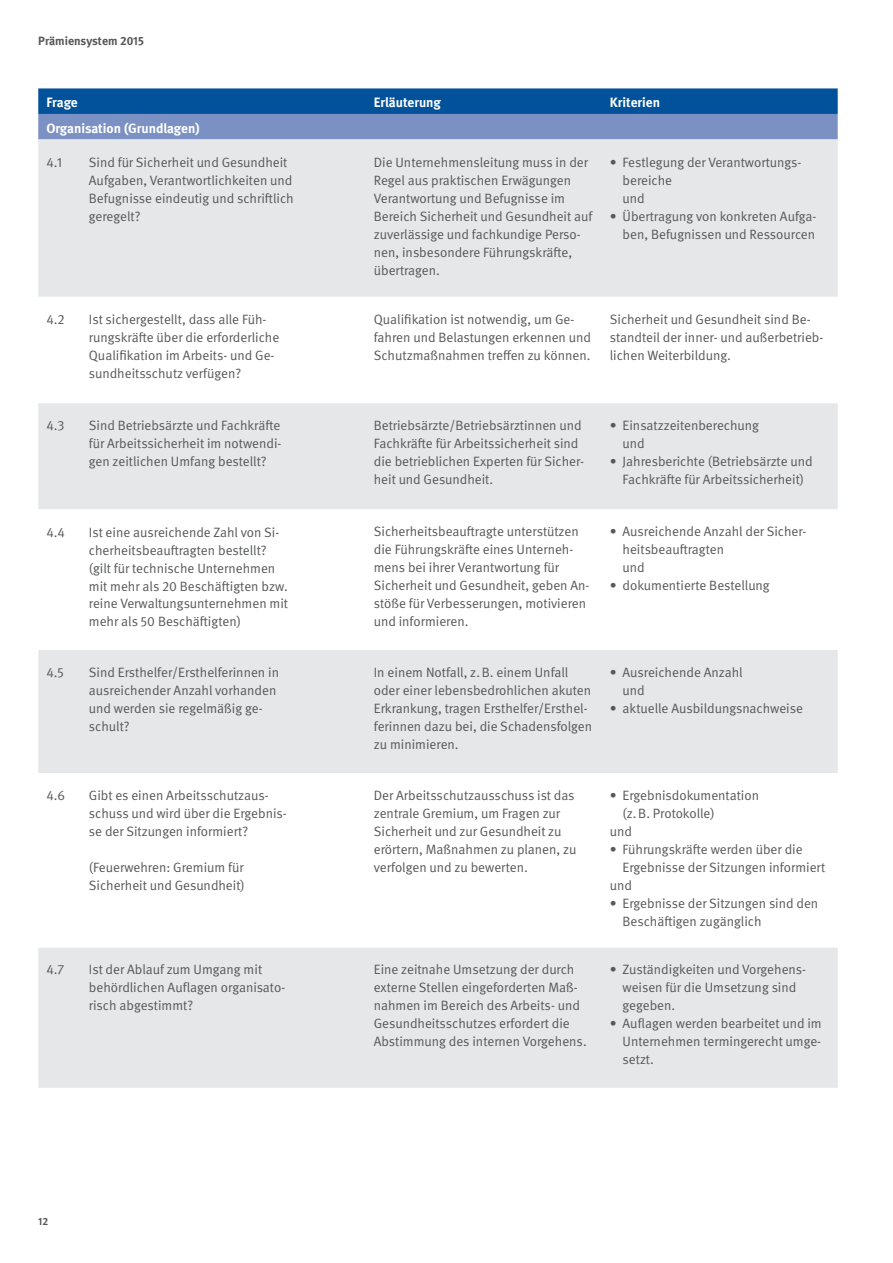
<style>
.page{position:relative;width:893px;height:1263px;background:#fff}
.page>*{position:absolute;margin:0;border:0;box-sizing:border-box;transform-origin:0 0}
.t1{font:13.5px/18px "DGUV Meta";color:#57585a}
.t2{font:700 13.5px "DGUV Meta";color:#fff}
.t3{font:700 12px "DGUV Meta";color:#57585a}
.t4{font:700 10.5px "DGUV Meta";color:#57585a}
</style>
<div class="page">
<svg style="left:38px;top:88px;width:800px;height:51px;background:#3f72b0"></svg>
<div style="left:38px;top:139px;width:800px;height:949px;background:#e6e7e9"></div>
<svg style="left:38px;top:297px;width:800px;height:650px"></svg>
<p class="t3" style="left:38px;top:34px;width:107px">Prämiensystem 2015</p>
<p class="t2" style="left:46px;top:94px;width:33px">Frage</p>
<p class="t2" style="left:374px;top:94px;width:69px">Erläuterung</p>
<p class="t2" style="left:610px;top:94px;width:52px">Kriterien</p>
<p class="t2" style="left:46px;top:120px;width:155px">Organisation (Grundlagen)</p>
<p class="t1" style="left:46px;top:153px;width:17px">4.1</p>
<p class="t1" style="left:89px;top:153px;width:206px">Sind für Sicherheit und Gesundheit<br>Aufgaben, Verantwortlichkeiten und<br>Befugnisse eindeutig und schriftlich geregelt?</p>
<p class="t1" style="left:374px;top:153px;width:220px">Die Unternehmensleitung muss in der<br>Regel aus praktischen Erwägungen<br>Verantwortung und Befugnisse im<br>Bereich Sicherheit und Gesundheit auf zuverlässige und fachkundige Perso&shy;nen, insbesondere Führungskräfte, übertragen.</p>
<p class="t1" style="left:623px;top:153px;width:180px;text-indent:-13px">• Festlegung der Verantwortungs&shy;bereiche<br>und</p>
<p class="t1" style="left:610px;top:207px;width:208px;text-align:right">• Übertragung von konkreten Aufga&shy;ben, Befugnissen und Ressourcen</p>
<p class="t1" style="left:46px;top:311px;width:20px">4.2</p>
<p class="t1" style="left:89px;top:311px;width:192px">Ist sichergestellt, dass alle Füh&shy;rungskräfte über die erforderliche Qualifikation im Arbeits- und Ge&shy;sundheitsschutz verfügen?</p>
<p class="t1" style="left:374px;top:311px;width:219px">Qualifikation ist notwendig, um Ge&shy;fahren und Belastungen erkennen und<br>Schutzmaßnahmen treffen zu können.</p>
<p class="t1" style="left:610px;top:311px;width:215px">Sicherheit und Gesundheit sind Be&shy;standteil der inner- und außerbetrieb&shy;lichen Weiterbildung.</p>
<p class="t1" style="left:46px;top:417px;width:20px">4.3</p>
<p class="t1" style="left:89px;top:417px;width:194px;text-align:justify">Sind Betriebsärzte und Fachkräfte für Arbeitssicherheit im notwendi&shy;gen zeitlichen Umfang bestellt?</p>
<p class="t1" style="left:374px;top:417px;width:212px">Betriebsärzte/Betriebsärztinnen und Fachkräfte für Arbeitssicherheit sind die betrieblichen Experten für Sicher&shy;heit und Gesundheit.</p>
<p class="t1" style="left:623px;top:417px;width:138px;text-indent:-13px">• Einsatzzeitenberechung und</p>
<p class="t1" style="left:610px;top:453px;width:204px;text-align:center">• Jahresberichte (Betriebsärzte und<br>Fachkräfte für Arbeitssicherheit)</p>
<p class="t1" style="left:46px;top:523px;width:20px">4.4</p>
<p class="t1" style="left:89px;top:523px;width:201px">Ist eine ausreichende Zahl von Si&shy;cherheitsbeauftragten bestellt? (gilt für technische Unternehmen mit mehr als 20 Beschäftigten bzw. reine Verwaltungsunternehmen mit mehr als 50 Beschäftigten)</p>
<p class="t1" style="left:374px;top:523px;width:217px">Sicherheitsbeauftragte unterstützen die Führungskräfte eines Unterneh&shy;mens bei ihrer Verantwortung für Sicherheit und Gesundheit, geben An&shy;stöße für Verbesserungen, motivieren und informieren.</p>
<p class="t1" style="left:623px;top:523px;width:185px;text-indent:-13px">• Ausreichende Anzahl der Sicher&shy;heitsbeauftragten<br>und</p>
<p class="t1" style="left:610px;top:577px;width:161px">• dokumentierte Bestellung</p>
<p class="t1" style="left:46px;top:663px;width:19px">4.5</p>
<p class="t1" style="left:89px;top:663px;width:192px">Sind Ersthelfer/Ersthelferinnen in ausreichender Anzahl vorhanden und werden sie regelmäßig ge&shy;schult?</p>
<p class="t1" style="left:374px;top:663px;width:220px">In einem Notfall, z.B. einem Unfall oder einer lebensbedrohlichen akuten Erkrankung, tragen Ersthelfer/Ersthel&shy;ferinnen dazu bei, die Schadensfolgen zu minimieren.</p>
<p class="t1" style="left:623px;top:663px;width:122px;text-indent:-13px">• Ausreichende Anzahl und</p>
<p class="t1" style="left:610px;top:699px;width:195px">• aktuelle Ausbildungsnachweise</p>
<p class="t1" style="left:46px;top:787px;width:20px">4.6</p>
<p class="t1" style="left:89px;top:787px;width:199px">Gibt es einen Arbeitsschutzaus&shy;schuss und wird über die Ergebnis&shy;se der Sitzungen informiert?</p>
<p class="t1" style="left:89px;top:859px;width:157px">(Feuerwehren: Gremium für<br>Sicherheit und Gesundheit)</p>
<p class="t1" style="left:374px;top:787px;width:204px">Der Arbeitsschutzausschuss ist das zentrale Gremium, um Fragen zur<br>Sicherheit und zur Gesundheit zu erörtern, Maßnahmen zu planen, zu verfolgen und zu bewerten.</p>
<p class="t1" style="left:610px;top:787px;width:151px">• Ergebnisdokumentation</p>
<p class="t1" style="left:623px;top:805px;width:94px">(z.B. Protokolle)</p>
<p class="t1" style="left:610px;top:823px;width:24px">und</p>
<p class="t1" style="left:610px;top:841px;width:194px">• Führungskräfte werden über die</p>
<p class="t1" style="left:623px;top:859px;width:204px">Ergebnisse der Sitzungen informiert</p>
<p class="t1" style="left:610px;top:877px;width:24px">und</p>
<p class="t1" style="left:623px;top:895px;width:197px;text-indent:-13px">• Ergebnisse der Sitzungen sind den<br>Beschäftigen zugänglich</p>
<p class="t1" style="left:46px;top:961px;width:20px">4.7</p>
<p class="t1" style="left:89px;top:961px;width:198px">Ist der Ablauf zum Umgang mit behördlichen Auflagen organisato&shy;risch abgestimmt?</p>
<p class="t1" style="left:374px;top:961px;width:214px">Eine zeitnahe Umsetzung der durch externe Stellen eingeforderten Maß&shy;nahmen im Bereich des Arbeits- und Gesundheitsschutzes erfordert die Abstimmung des internen Vorgehens.</p>
<p class="t1" style="left:623px;top:961px;width:185px;text-indent:-13px">• Zuständigkeiten und Vorgehens&shy;weisen für die Umsetzung sind gegeben.</p>
<p class="t1" style="left:623px;top:1015px;width:201px;text-align:justify;text-indent:-13px">• Auflagen werden bearbeitet und im Unternehmen termingerecht umge&shy;setzt.</p>
<p class="t4" style="left:38px;top:1215px;width:12px">12</p>
</div>
